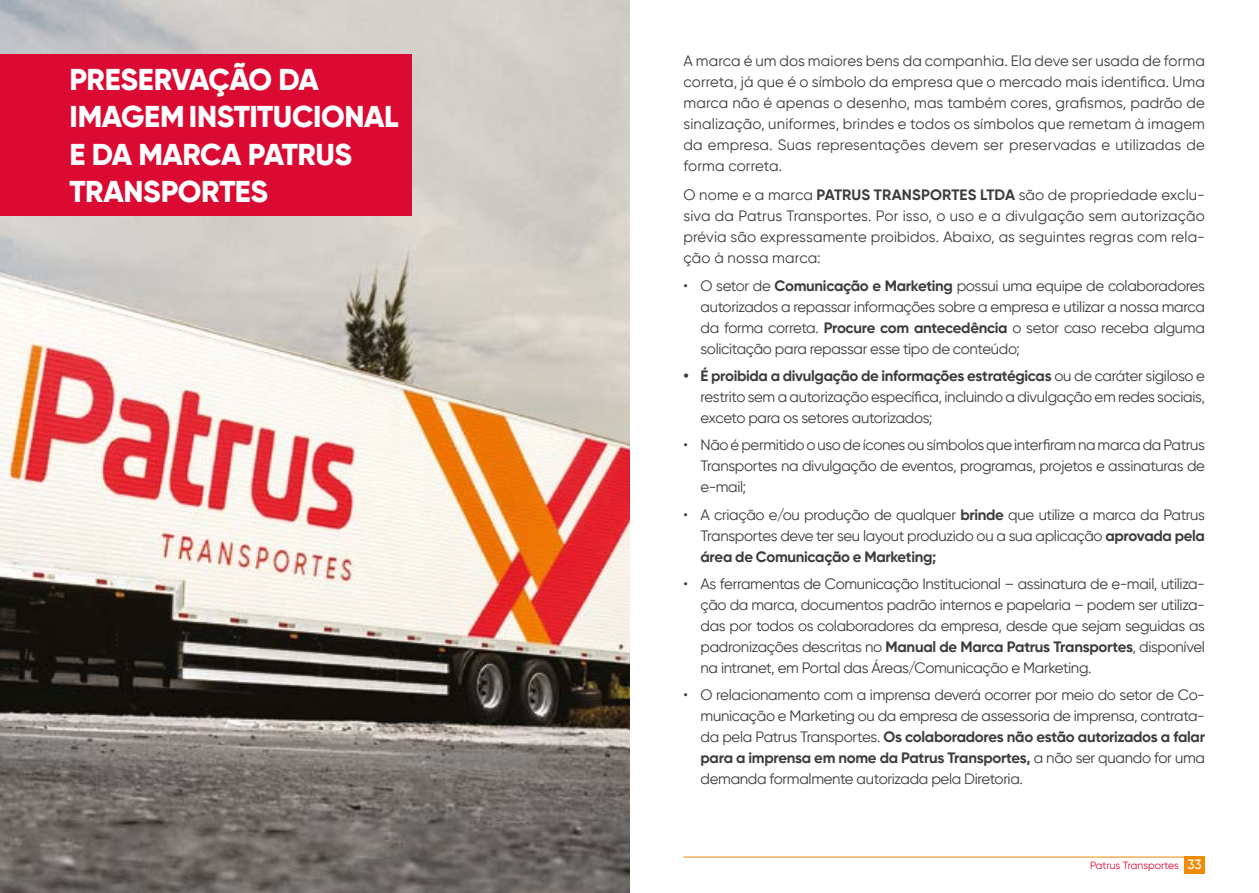
<style>
.page{position:relative;width:1259px;height:893px;background:#fff}
.page>*{position:absolute;margin:0;border:0;box-sizing:border-box;transform-origin:0 0}
.t1{font:800 30px/37.5px "Gilroy";letter-spacing:-.015em;color:#fff}
.t2{font:15px/21px "Gilroy";letter-spacing:-.02em;color:#3c3c3b;text-align:justify}
.t3{font:10.5px "Gilroy";color:#db0a33}
.s1{font-weight:700}
.s2{font-weight:500;font-size:13.5px;color:#fff}
</style>
<div class="page">
<hr style="left:683px;top:857px;width:502px;height:1px;background:#f18a04">
<div style="left:1184px;top:857px;width:21px;height:17px;background:#f18a04"></div>
<img style="left:0;top:0;width:629px;height:893px">
<div style="left:0;top:54px;width:411px;height:161px;background:#db0a33"></div>
<h1 class="t1" style="left:69px;top:61px;width:330px">PRESERVAÇÃO DA<br>IMAGEM INSTITUCIONAL<br>E DA MARCA PATRUS<br>TRANSPORTES</h1>
<p class="t2" style="left:683px;top:50px;width:523px">A marca é um dos maiores bens da companhia. Ela deve ser usada de forma correta, já que é o símbolo da empresa que o mercado mais identifica. Uma marca não é apenas o desenho, mas também cores, grafismos, padrão de sinalização, uniformes, brindes e todos os símbolos que remetam à imagem da empresa. Suas representações devem ser preservadas e utilizadas de forma correta.</p>
<p class="t2" style="left:683px;top:184px;width:523px">O nome e a marca <span class="s1">PATRUS TRANSPORTES LTDA</span> são de propriedade exclu&shy;siva da Patrus Transportes. Por isso, o uso e a divulgação sem autorização prévia são expressamente proibidos. Abaixo, as seguintes regras com rela&shy;ção à nossa marca:</p>
<p class="t2" style="left:700px;top:275px;width:506px;text-indent:-17px">• O setor de <span class="s1">Comunicação e Marketing</span> possui uma equipe de colaboradores autorizados a repassar informações sobre a empresa e utilizar a nossa marca da forma correta. <span class="s1">Procure com antecedência</span> o setor caso receba alguma solicitação para repassar esse tipo de conteúdo;</p>
<p class="t2" style="left:700px;top:365px;width:506px;text-indent:-17px"><span class="s1">• É proibida a divulgação de informações estratégicas</span> ou de caráter sigiloso e restrito sem a autorização específica, incluindo a divulgação em redes sociais, exceto para os setores autorizados;</p>
<p class="t2" style="left:700px;top:434px;width:506px;text-indent:-17px">• Não é permitido o uso de ícones ou símbolos que interfiram na marca da Patrus Transportes na divulgação de eventos, programas, projetos e assinaturas de e-mail;</p>
<p class="t2" style="left:700px;top:504px;width:506px;text-indent:-17px">• A criação e/ou produção de qualquer <span class="s1">brinde</span> que utilize a marca da Patrus Transportes deve ter seu layout produzido ou a sua aplicação <span class="s1">aprovada pela área de Comunicação e Marketing;</span></p>
<p class="t2" style="left:700px;top:573px;width:506px;text-indent:-17px">• As ferramentas de Comunicação Institucional – assinatura de e-mail, utiliza&shy;ção da marca, documentos padrão internos e papelaria – podem ser utiliza&shy;das por todos os colaboradores da empresa, desde que sejam seguidas as padronizações descritas no <span class="s1">Manual de Marca Patrus Transportes</span>, disponível na intranet, em Portal das Áreas/Comunicação e Marketing.</p>
<p class="t2" style="left:700px;top:684px;width:506px;text-indent:-17px">• O relacionamento com a imprensa deverá ocorrer por meio do setor de Co&shy;municação e Marketing ou da empresa de assessoria de imprensa, contrata&shy;da pela Patrus Transportes. <span class="s1">Os colaboradores não estão autorizados a falar para a imprensa em nome da Patrus Transportes,</span> a não ser quando for uma demanda formalmente autorizada pela Diretoria.</p>
<p class="t3" style="left:1090px;top:859px;width:113px">Patrus Transportes <span class="s2">33</span></p>
</div>
